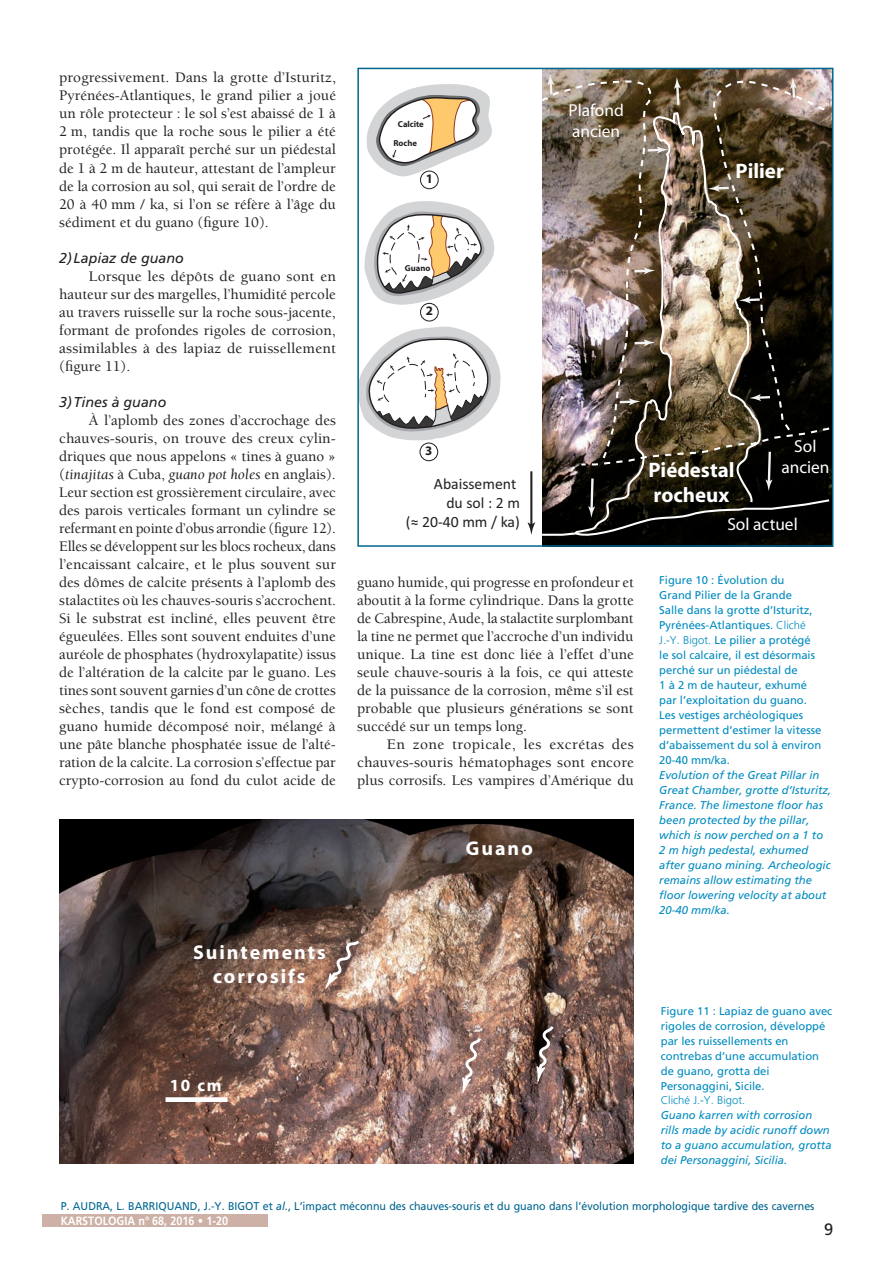
<style>
.page{position:relative;width:893px;height:1263px;background:#fff}
.page>*{position:absolute;margin:0;border:0;box-sizing:border-box;transform-origin:0 0}
.t1{font:700 21px/25.2px "Myriad";color:#fff}
.t2{font:700 19.95px/23.9px "Myriad Pro";letter-spacing:.1em;color:#fff;text-align:center}
.t3{font:17.4px/20.9px "Myriad";color:#fff;text-align:center}
.t4{font:700 17.1px "Myriad Pro";color:#fff}
.t5{font:16.5px "Frutiger";color:#231f20}
.t6{font:15.75px/18.9px "Calibri";color:#231f20;text-align:right}
.t7{font:500 15px/18px "Berkeley";color:#231f20;text-align:justify}
.t8{font:italic 14.25px "Frutiger";color:#231f20}
.t9{font:700 13.05px "Myriad";color:#231f20}
.t10{font:700 12px "Frutiger";color:#fff;scale:.9 1}
.t11{font:11.25px/15px "Frutiger";color:#008bc0}
.t12{font:italic 11.25px/15px "Frutiger";color:#008bc0}
.t13{font:11.25px "Frutiger";color:#01668f;scale:.95 1}
.t14{font:300 11.25px "Frutiger";color:#008bc0}
.t15{font:700 8.7px "Myriad";color:#231f20}
.s1{font-weight:400;font-style:italic}
.s2{font-weight:300}
.s3{font-style:italic}
</style>
<div class="page">
<div style="left:42px;top:1214px;width:225px;height:12px;background:#cdb0a6"></div>
<svg style="left:542px;top:466px;width:288px;height:77px;background:#181511"></svg>
<img style="left:542px;top:75px;width:288px;height:391px">
<svg style="left:360px;top:326px;width:140px;height:114px"></svg>
<svg style="left:366px;top:84px;width:126px;height:93px"></svg>
<svg style="left:364px;top:201px;width:130px;height:104px"></svg>
<div style="left:420px;top:171px;width:18px;height:18px;background:#fff;border-radius:50%"></div>
<div style="left:420px;top:171px;width:18px;height:18px;border:1px solid #231f20;border-radius:50%"></div>
<div style="left:420px;top:303px;width:18px;height:18px;border:1px solid #231f20;border-radius:50%"></div>
<div style="left:419px;top:442px;width:19px;height:19px;border:1px solid #231f20;border-radius:50%"></div>
<hr style="left:530px;top:471px;width:2px;height:55px;background:#231f20">
<svg style="left:527px;top:522px;width:8px;height:12px"></svg>
<svg style="left:632px;top:267px;width:22px;height:7px"></svg>
<svg style="left:632px;top:339px;width:22px;height:7px"></svg>
<svg style="left:617px;top:398px;width:23px;height:7px"></svg>
<svg style="left:645px;top:146px;width:23px;height:7px"></svg>
<svg style="left:547px;top:74px;width:7px;height:23px"></svg>
<svg style="left:789px;top:77px;width:7px;height:23px"></svg>
<svg style="left:673px;top:77px;width:7px;height:30px"></svg>
<svg style="left:588px;top:476px;width:7px;height:41px"></svg>
<svg style="left:765px;top:449px;width:7px;height:42px"></svg>
<svg style="left:749px;top:394px;width:23px;height:7px"></svg>
<svg style="left:738px;top:296px;width:23px;height:7px"></svg>
<svg style="left:708px;top:185px;width:23px;height:7px"></svg>
<div style="left:357px;top:68px;width:476px;height:478px;border:2px solid #01668f"></div>
<img style="left:59px;top:819px;width:574px;height:343px">
<svg style="left:165px;top:1096px;width:62px;height:5px"></svg>
<svg style="left:461px;top:1034px;width:22px;height:62px"></svg>
<svg style="left:535px;top:1023px;width:20px;height:62px"></svg>
<svg style="left:323px;top:937px;width:39px;height:54px;background:#a18477"></svg>
<p class="t7" style="left:59px;top:69px;width:278px">progressivement. Dans la grotte d’Isturitz, Pyrénées-Atlantiques, le grand pilier a joué un rôle protecteur : le sol s’est abaissé de 1 à 2 m, tandis que la roche sous le pilier a été protégée. Il apparaît perché sur un piédestal de 1 à 2 m de hauteur, attestant de l’ampleur de la corrosion au sol, qui serait de l’ordre de 20 à 40 mm / ka, si l’on se réfère à l’âge du sédiment et du guano (figure 10).</p>
<p class="t8" style="left:59px;top:249px;width:126px">2) Lapiaz de guano</p>
<p class="t7" style="left:59px;top:267px;width:278px;text-indent:30px">Lorsque les dépôts de guano sont en hauteur sur des margelles, l’humidité percole au travers ruisselle sur la roche sous-jacente, formant de profondes rigoles de corrosion, assimilables à des lapiaz de ruissellement (figure 11).</p>
<p class="t8" style="left:59px;top:393px;width:109px">3) Tines à guano</p>
<p class="t7" style="left:59px;top:411px;width:278px;text-indent:30px">À l’aplomb des zones d’accrochage des chauves-souris, on trouve des creux cylin&shy;driques que nous appelons « tines à guano » (<span class="s1">tinajitas</span> à Cuba, <span class="s1">guano pot holes</span> en anglais).<br>Leur section est grossièrement circulaire, avec des parois verticales formant un cylindre se refermant en pointe d’obus arrondie (figure 12).<br>Elles se développent sur les blocs rocheux, dans l’encaissant calcaire, et le plus souvent sur des dômes de calcite présents à l’aplomb des stalactites où les chauves-souris s’accrochent.<br>Si le substrat est incliné, elles peuvent être égueulées. Elles sont souvent enduites d’une auréole de phosphates (hydroxylapatite) issus de l’altération de la calcite par le guano. Les tines sont souvent garnies d’un cône de crottes sèches, tandis que le fond est composé de guano humide décomposé noir, mélangé à une pâte blanche phosphatée issue de l’alté&shy;ration de la calcite. La corrosion s’effectue par crypto-corrosion au fond du culot acide de</p>
<h2 class="t2" style="left:193px;top:939px;width:134px">Suintements corrosifs</h2>
<p class="t4" style="left:170px;top:1073px;width:53px">10 cm</p>
<p class="t15" style="left:398px;top:119px;width:27px">Calcite</p>
<p class="t15" style="left:393px;top:139px;width:25px">Roche</p>
<p class="t9" style="left:425px;top:171px;width:9px">1</p>
<p class="t15" style="left:404px;top:263px;width:27px">Guano</p>
<p class="t9" style="left:425px;top:304px;width:9px">2</p>
<p class="t3" style="left:568px;top:100px;width:57px;text-align:left">Plafond ancien</p>
<h1 class="t1" style="left:735px;top:159px;width:50px">Pilier</h1>
<p class="t9" style="left:425px;top:443px;width:9px">3</p>
<p class="t6" style="left:406px;top:474px;width:115px">Abaissement<br>du sol : 2 m<br>(≈ 20-40 mm / ka)</p>
<h1 class="t1" style="left:648px;top:458px;width:88px">Piédestal rocheux</h1>
<p class="t3" style="left:781px;top:436px;width:50px">Sol ancien</p>
<p class="t3" style="left:727px;top:514px;width:72px">Sol actuel</p>
<p class="t7" style="left:357px;top:573px;width:278px">guano humide, qui progresse en profondeur et aboutit à la forme cylindrique. Dans la grotte de Cabrespine, Aude, la stalactite surplombant la tine ne permet que l’accroche d’un individu unique. La tine est donc liée à l’effet d’une seule chauve-souris à la fois, ce qui atteste de la puissance de la corrosion, même s’il est probable que plusieurs générations se sont succédé sur un temps long.</p>
<p class="t7" style="left:357px;top:735px;width:278px;text-indent:30px">En zone tropicale, les excrétas des chauves-souris hématophages sont encore plus corrosifs. Les vampires d’Amérique du</p>
<h2 class="t2" style="left:465px;top:835px;width:69px">Guano</h2>
<p class="t11" style="left:659px;top:572px;width:163px">Figure 10 : Évolution du<br>Grand Pilier de la Grande<br>Salle dans la grotte d’Isturitz,<br>Pyrénées-Atlantiques. <span class="s2">Cliché<br>J.-Y. Bigot.</span> Le pilier a protégé le sol calcaire, il est désormais perché sur un piédestal de<br>1 à 2 m de hauteur, exhumé par l’exploitation du guano.<br>Les vestiges archéologiques permettent d’estimer la vitesse d’abaissement du sol à environ<br>20-40 mm/ka.</p>
<p class="t12" style="left:659px;top:767px;width:173px">Evolution of the Great Pillar in<br>Great Chamber, grotte d’Isturitz,<br>France. The limestone floor has been protected by the pillar, which is now perched on a 1 to<br>2 m high pedestal, exhumed after guano mining. Archeologic remains allow estimating the floor lowering velocity at about<br>20-40 mm/ka.</p>
<p class="t11" style="left:660px;top:1003px;width:173px">Figure 11 : Lapiaz de guano avec rigoles de corrosion, développé par les ruissellements en contrebas d’une accumulation de guano, grotta dei<br>Personaggini, Sicile.</p>
<p class="t14" style="left:660px;top:1092px;width:86px">Cliché J.-Y. Bigot.</p>
<p class="t12" style="left:660px;top:1106px;width:172px">Guano karren with corrosion rills made by acidic runoff down to a guano accumulation, grotta dei Personaggini, Sicilia.</p>
<p class="t13" style="left:61px;top:1198px;width:794px">P. AUDRA, L. BARRIQUAND, J.-Y. BIGOT et <span class="s3">al.</span>, L’impact méconnu des chauves-souris et du guano dans l’évolution morphologique tardive des cavernes</p>
<p class="t10" style="left:61px;top:1213px;width:187px">KARSTOLOGIA n° 68, 2016 • 1-20</p>
<p class="t5" style="left:823px;top:1219px;width:11px">9</p>
</div>
